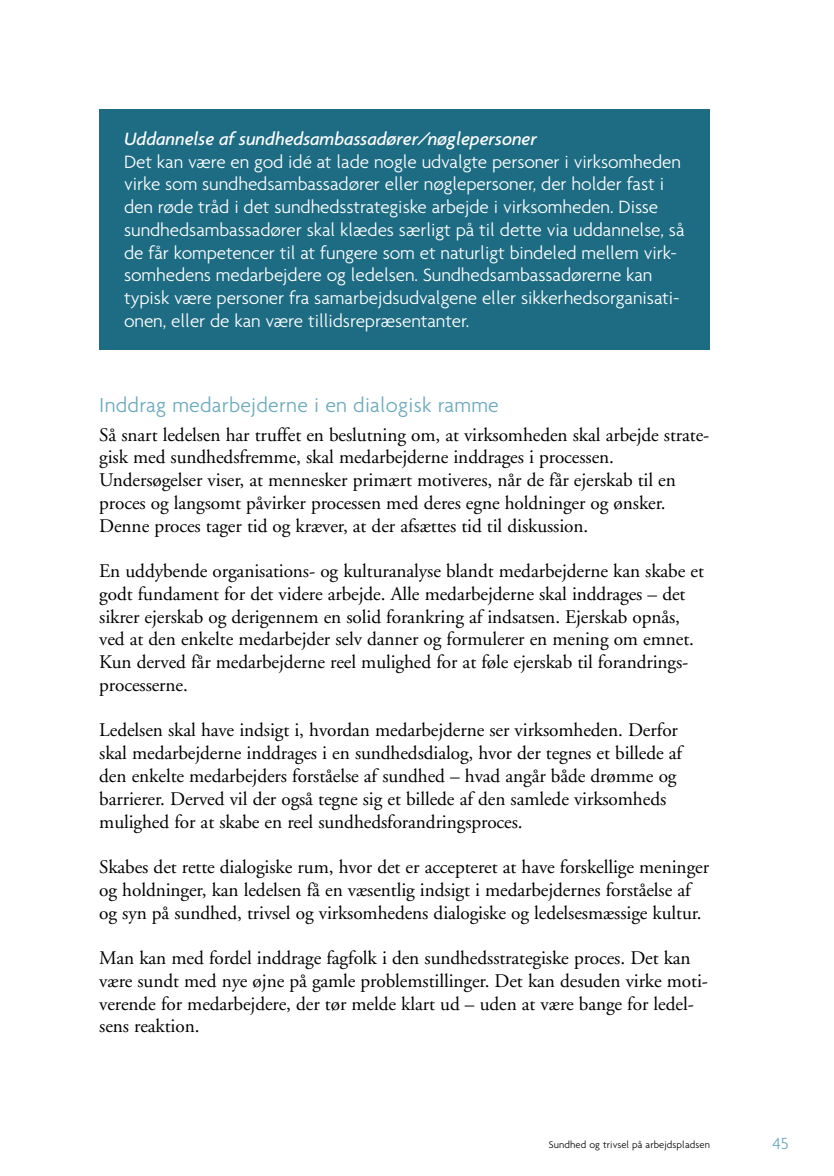
<style>
.page{position:relative;width:834px;height:1176px;background:#fff}
.page>*{position:absolute;margin:0;border:0;box-sizing:border-box;transform-origin:0 0}
.t1{font:300 21.88px "Agenda";letter-spacing:.01em;color:#6caabe}
.t2{font:19.25px/22.8px "Adobe Garamond";letter-spacing:-.005em;color:#000}
.t3{font:300 19.25px/22.8px "Agenda";letter-spacing:-.005em;color:#fff}
.t4{font:italic 500 19.25px "Agenda";letter-spacing:-.005em;color:#fff}
.t5{font:300 17.5px "Agenda";color:#6caabe}
.t6{font:300 10.5px "Agenda";letter-spacing:.01em;color:#000}
</style>
<div class="page">
<div style="left:99px;top:109px;width:610px;height:240px;background:#1d6c83"></div>
<p class="t4" style="left:124px;top:127px;width:414px">Uddannelse af sundhedsambassadører/nøglepersoner</p>
<p class="t3" style="left:124px;top:150px;width:562px">Det kan være en god idé at lade nogle udvalgte personer i virksomheden virke som sundhedsambassadører eller nøglepersoner, der holder fast i den røde tråd i det sundhedsstrategiske arbejde i virksomheden. Disse sundhedsambassadører skal klædes særligt på til dette via uddannelse, så de får kompetencer til at fungere som et naturligt bindeled mellem virk&shy;somhedens medarbejdere og ledelsen. Sundhedsambassadørerne kan typisk være personer fra samarbejdsudvalgene eller sikkerhedsorganisati&shy;onen, eller de kan være tillidsrepræsentanter.</p>
<p class="t1" style="left:99px;top:392px;width:401px">Inddrag medarbejderne i en dialogisk ramme</p>
<p class="t2" style="left:99px;top:423px;width:611px">Så snart ledelsen har truffet en beslutning om, at virksomheden skal arbejde strate&shy;gisk med sundhedsfremme, skal medarbejderne inddrages i processen.<br>Undersøgelser viser, at mennesker primært motiveres, når de får ejerskab til en proces og langsomt påvirker processen med deres egne holdninger og ønsker.<br>Denne proces tager tid og kræver, at der afsættes tid til diskussion.</p>
<p class="t2" style="left:99px;top:560px;width:606px">En uddybende organisations- og kulturanalyse blandt medarbejderne kan skabe et godt fundament for det videre arbejde. Alle medarbejderne skal inddrages – det sikrer ejerskab og derigennem en solid forankring af indsatsen. Ejerskab opnås, ved at den enkelte medarbejder selv danner og formulerer en mening om emnet.<br>Kun derved får medarbejderne reel mulighed for at føle ejerskab til forandrings&shy;processerne.</p>
<p class="t2" style="left:99px;top:719px;width:584px">Ledelsen skal have indsigt i, hvordan medarbejderne ser virksomheden. Derfor skal medarbejderne inddrages i en sundhedsdialog, hvor der tegnes et billede af den enkelte medarbejders forståelse af sundhed – hvad angår både drømme og barrierer. Derved vil der også tegne sig et billede af den samlede virksomheds mulighed for at skabe en reel sundhedsforandringsproces.</p>
<p class="t2" style="left:99px;top:856px;width:611px">Skabes det rette dialogiske rum, hvor det er accepteret at have forskellige meninger og holdninger, kan ledelsen få en væsentlig indsigt i medarbejdernes forståelse af og syn på sundhed, trivsel og virksomhedens dialogiske og ledelsesmæssige kultur.</p>
<p class="t2" style="left:99px;top:947px;width:610px">Man kan med fordel inddrage fagfolk i den sundhedsstrategiske proces. Det kan være sundt med nye øjne på gamle problemstillinger. Det kan desuden virke moti&shy;verende for medarbejdere, der tør melde klart ud – uden at være bange for ledel&shy;sens reaktion.</p>
<p class="t6" style="left:549px;top:1138px;width:162px">Sundhed og trivsel på arbejdspladsen</p>
<p class="t5" style="left:772px;top:1133px;width:18px">45</p>
</div>
